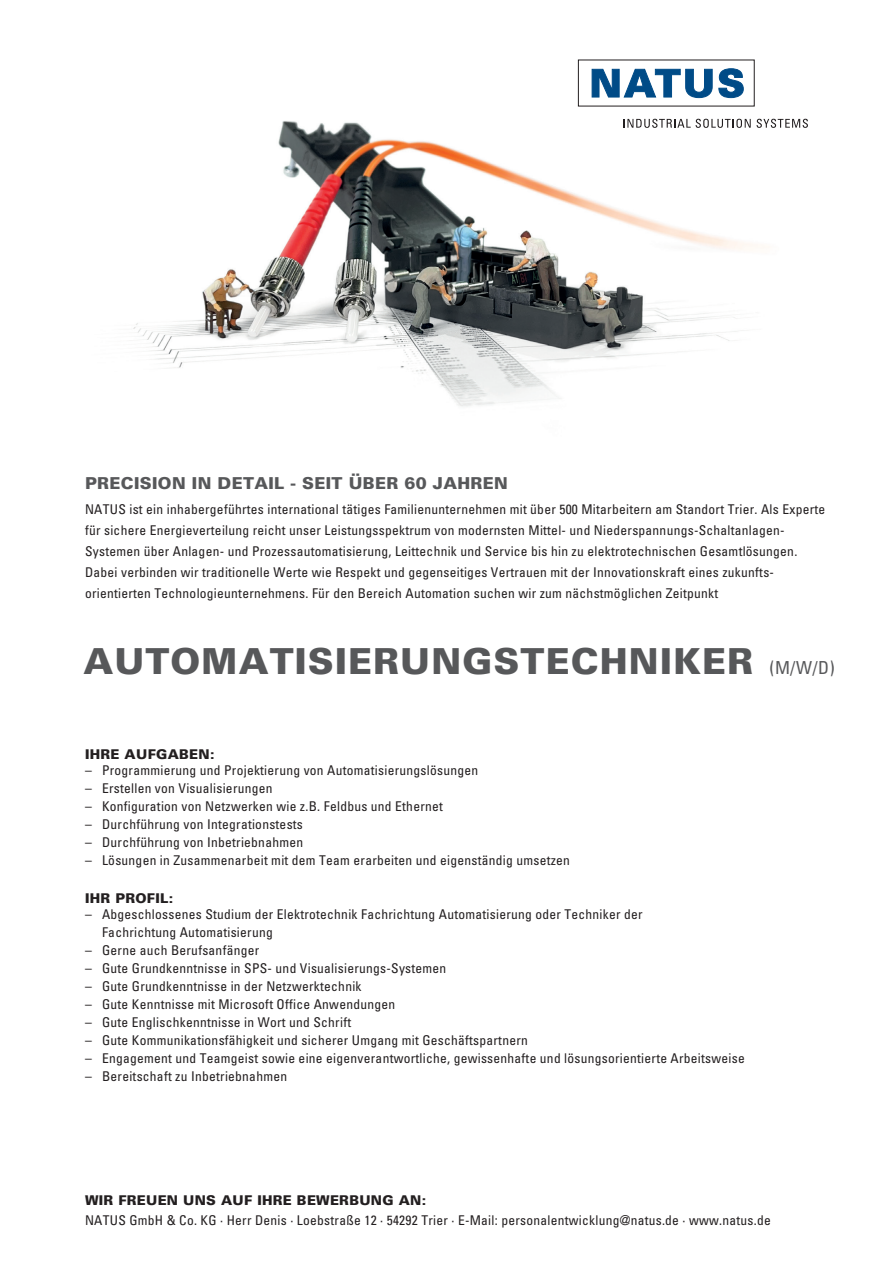
<style>
.page{position:relative;width:893px;height:1263px;background:#fff}
.page>*{position:absolute;margin:0;border:0;box-sizing:border-box;transform-origin:0 0}
.t1{font:900 36px "Univers";letter-spacing:.03em;color:#57585a}
.t2{font:900 16.5px "Univers";letter-spacing:.02em;color:#57585a}
.t3{font:condensed 13.5px "Univers";letter-spacing:.02em;color:#231f20}
.t4{font:900 13.5px "Univers";letter-spacing:.02em;color:#231f20}
.s1{font-weight:400;font-stretch:condensed;font-size:18px}
</style>
<div class="page">
<img style="left:133px;top:101px;width:674px;height:306px">
<div style="left:578px;top:60px;width:176px;height:46px;background:#fff"></div>
<svg style="left:591px;top:68px;width:153px;height:31px"></svg>
<svg style="left:623px;top:119px;width:128px;height:9px"></svg>
<svg style="left:757px;top:119px;width:51px;height:9px"></svg>
<p class="t2" style="left:85px;top:472px;width:424px">PRECISION IN DETAIL - SEIT ÜBER 60 JAHREN</p>
<p class="t3" style="left:85px;top:500px;width:742px">NATUS ist ein inhabergeführtes international tätiges Familienunternehmen mit über 500 Mitarbeitern am Standort Trier. Als Experte</p>
<p class="t3" style="left:85px;top:521px;width:701px">für sichere Energieverteilung reicht unser Leistungsspektrum von modernsten Mittel- und Niederspannungs-Schaltanlagen-</p>
<p class="t3" style="left:85px;top:542px;width:714px">Systemen über Anlagen- und Prozessautomatisierung, Leittechnik und Service bis hin zu elektrotechnischen Gesamtlösungen.</p>
<p class="t3" style="left:85px;top:563px;width:690px">Dabei verbinden wir traditionelle Werte wie Respekt und gegenseitiges Vertrauen mit der Innovationskraft eines zukunfts-</p>
<p class="t3" style="left:85px;top:584px;width:635px">orientierten Technologieunternehmens. Für den Bereich Automation suchen wir zum nächstmöglichen Zeitpunkt</p>
<p class="t1" style="left:83px;top:638px;width:753px">AUTOMATISIERUNGSTECHNIKER <span class="s1">(M/W/D)</span></p>
<p class="t4" style="left:85px;top:745px;width:131px">IHRE AUFGABEN:</p>
<p class="t3" style="left:85px;top:762px;width:395px">– Programmierung und Projektierung von Automatisierungslösungen</p>
<p class="t3" style="left:85px;top:780px;width:189px">– Erstellen von Visualisierungen</p>
<p class="t3" style="left:85px;top:798px;width:359px">– Konfiguration von Netzwerken wie z.B. Feldbus und Ethernet</p>
<p class="t3" style="left:85px;top:816px;width:219px">– Durchführung von Integrationstests</p>
<p class="t3" style="left:85px;top:834px;width:220px">– Durchführung von Inbetriebnahmen</p>
<p class="t3" style="left:85px;top:852px;width:486px">– Lösungen in Zusammenarbeit mit dem Team erarbeiten und eigenständig umsetzen</p>
<p class="t4" style="left:85px;top:889px;width:90px">IHR PROFIL:</p>
<p class="t3" style="left:85px;top:906px;width:559px">– Abgeschlossenes Studium der Elektrotechnik Fachrichtung Automatisierung oder Techniker der</p>
<p class="t3" style="left:102px;top:924px;width:172px">Fachrichtung Automatisierung</p>
<p class="t3" style="left:85px;top:942px;width:176px">– Gerne auch Berufsanfänger</p>
<p class="t3" style="left:85px;top:960px;width:363px">– Gute Grundkenntnisse in SPS- und Visualisierungs-Systemen</p>
<p class="t3" style="left:85px;top:978px;width:278px">– Gute Grundkenntnisse in der Netzwerktechnik</p>
<p class="t3" style="left:85px;top:996px;width:312px">– Gute Kenntnisse mit Microsoft Office Anwendungen</p>
<p class="t3" style="left:85px;top:1014px;width:268px">– Gute Englischkenntnisse in Wort und Schrift</p>
<p class="t3" style="left:85px;top:1032px;width:444px">– Gute Kommunikationsfähigkeit und sicherer Umgang mit Geschäftspartnern</p>
<p class="t3" style="left:85px;top:1050px;width:661px">– Engagement und Teamgeist sowie eine eigenverantwortliche, gewissenhafte und lösungsorientierte Arbeitsweise</p>
<p class="t3" style="left:85px;top:1068px;width:204px">– Bereitschaft zu Inbetriebnahmen</p>
<p class="t4" style="left:85px;top:1192px;width:343px">WIR FREUEN UNS AUF IHRE BEWERBUNG AN:</p>
<p class="t3" style="left:85px;top:1211px;width:687px">NATUS GmbH &amp; Co. KG · Herr Denis · Loebstraße 12 · 54292 Trier · E-Mail: personalentwicklung@natus.de · www.natus.de</p>
</div>
